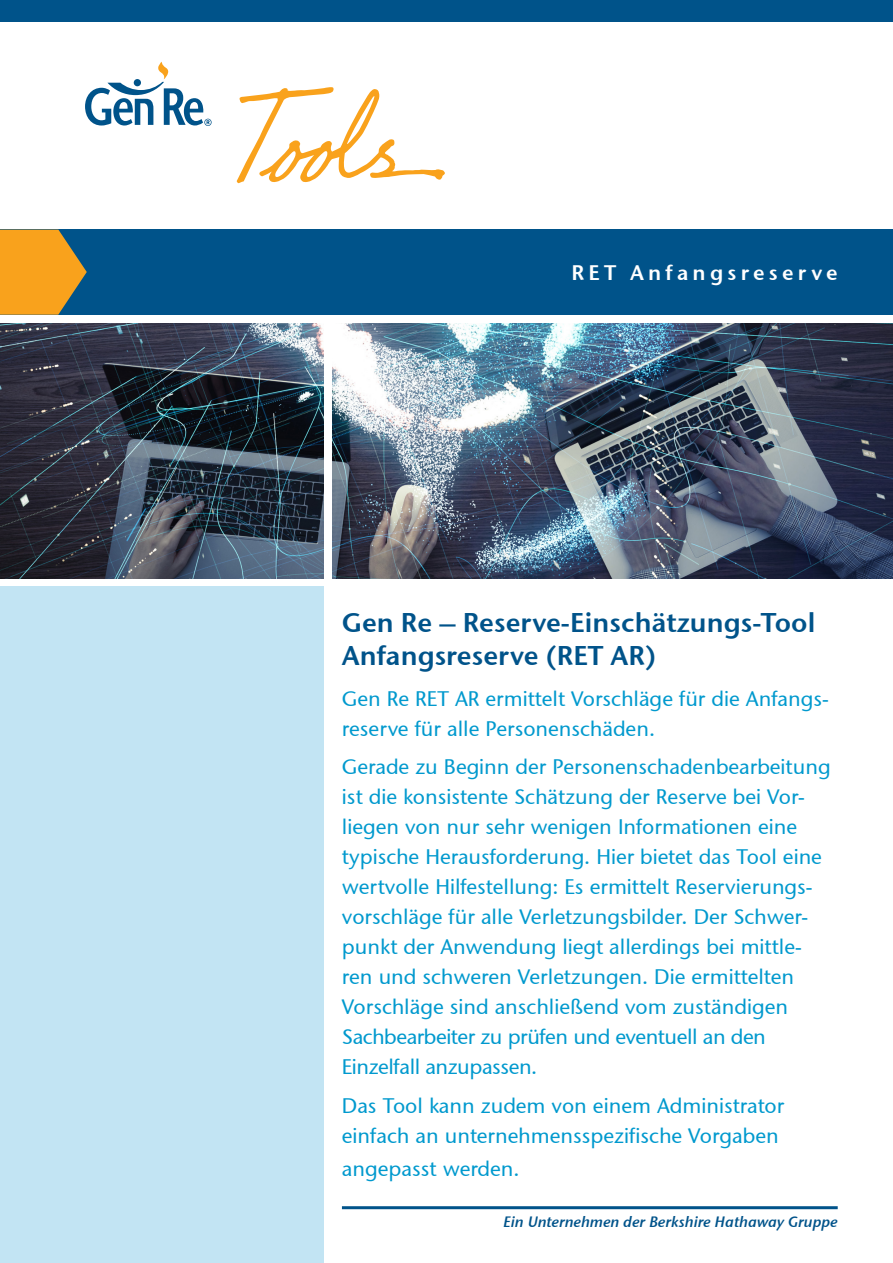
<style>
.page{position:relative;width:893px;height:1263px;background:#fff}
.page>*{position:absolute;margin:0;border:0;box-sizing:border-box;transform-origin:0 0}
.Flyer_Titel{font:600 27px/33px "Stone Sans GC Re";color:#00538a}
.Intro_Paragraph{font:21px/30px "Stone Sans GC Re";color:#0099ce}
.t1{font:600 21px "Stone Sans GC Re";letter-spacing:.2em;color:#fff}
.t2{font:italic 600 15px "Stone Sans GC Re";color:#00538a}
</style>
<div class="page">
<img style="left:0;top:323px;width:324px;height:255px">
<img style="left:332px;top:323px;width:561px;height:255px">
<div style="left:0;top:230px;width:893px;height:85px;background:#00538a"></div>
<svg style="left:0;top:230px;width:87px;height:85px"></svg>
<div style="left:0;top:0;width:893px;height:21px;background:#00538a"></div>
<div style="left:0;top:587px;width:324px;height:676px;background:#c2e4f3"></div>
<hr style="left:342px;top:1206px;width:496px;height:3px;background:#00538a">
<svg style="left:85px;top:62px;width:127px;height:64px"></svg>
<svg style="left:237px;top:87px;width:208px;height:96px"></svg>
<p class="t1" style="left:571px;top:260px;width:268px">RET Anfangsreserve</p>
<p class="Flyer_Titel" style="left:342px;top:606px;width:475px">Gen Re – Reserve-Einschätzungs-Tool<br>Anfangsreserve (RET AR)</p>
<p class="Intro_Paragraph" style="left:342px;top:683px;width:488px">Gen Re RET AR ermittelt Vorschläge für die Anfangs&shy;reserve für alle Personenschäden.</p>
<p class="Intro_Paragraph" style="left:342px;top:752px;width:490px">Gerade zu Beginn der Personenschadenbearbeitung ist die konsistente Schätzung der Reserve bei Vor&shy;liegen von nur sehr wenigen Informationen eine typische Herausforderung. Hier bietet das Tool eine wertvolle Hilfestellung: Es ermittelt Reservierungs&shy;vorschläge für alle Verletzungsbilder. Der Schwer&shy;punkt der Anwendung liegt allerdings bei mittle&shy;ren und schweren Verletzungen. Die ermittelten Vorschläge sind anschließend vom zuständigen Sachbearbeiter zu prüfen und eventuell an den Einzelfall anzupassen.</p>
<p class="Intro_Paragraph" style="left:342px;top:1090px;width:444px">Das Tool kann zudem von einem Administrator einfach an unternehmensspezifische Vorgaben</p>
<p class="Intro_Paragraph" style="left:342px;top:1153px;width:179px">angepasst werden.</p>
<p class="t2" style="left:503px;top:1213px;width:336px">Ein Unternehmen der Berkshire Hathaway Gruppe</p>
</div>
